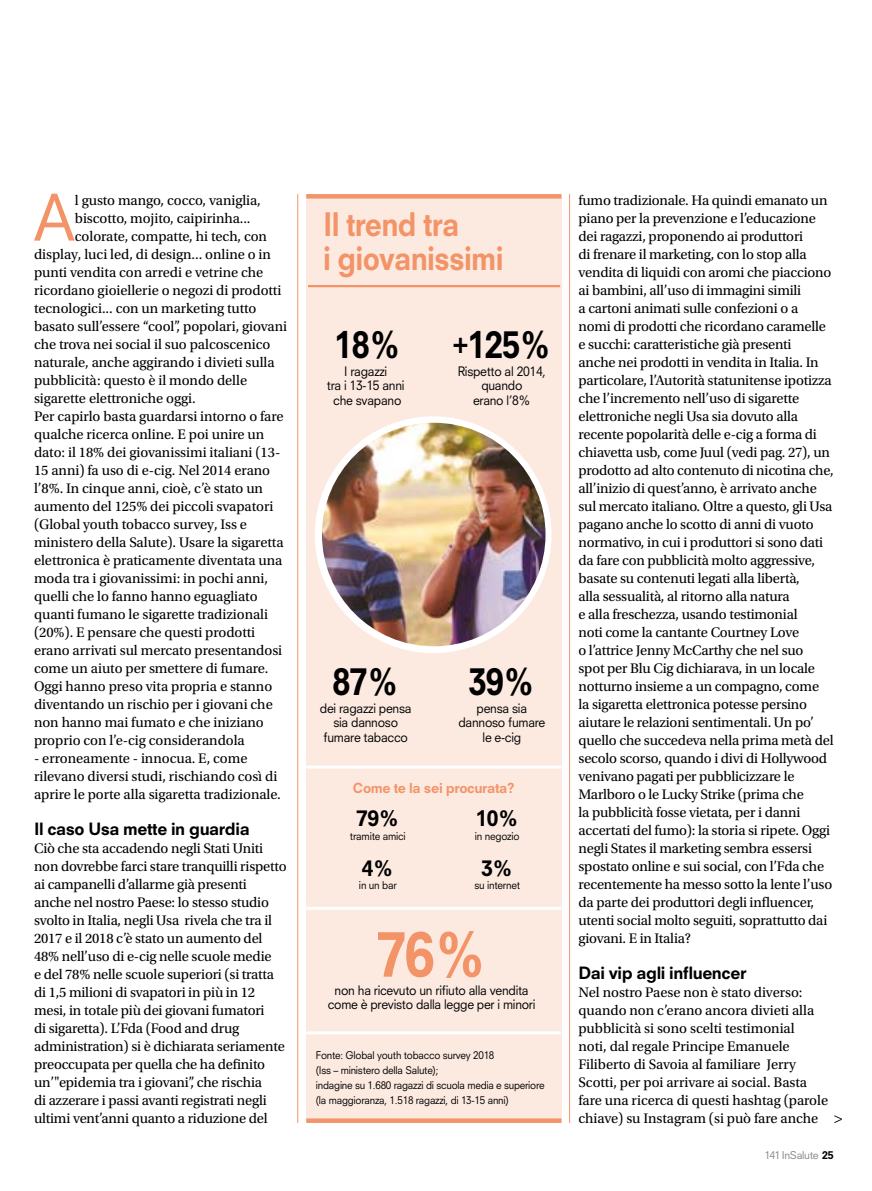
<style>
.page{position:relative;width:872px;height:1191px;background:#fff}
.page>*{position:absolute;margin:0;border:0;box-sizing:border-box;transform-origin:0 0}
._041_ART_capolettera{font:62.4px "Neuzeit SLT Std";color:#f39468}
._045_GRA_LEGENDAn{font:800 60px "Neuzeit SLT Std";color:#f39468;scale:.9 1}
._045_GRA_LEGENDAn-2{font:800 36px "Neuzeit SLT Std";letter-spacing:-.03em;color:#000;scale:.9 1}
._045_GRA_TITOLO{font:800 31.5px "Neuzeit SLT Std";letter-spacing:-.03em;color:#f39468;scale:.9 1}
._045_GRA_Numero_14{font:800 21px "Neuzeit SLT Std";color:#000}
._041_ART_titolino{font:800 16.5px "Neuzeit SLT Std";letter-spacing:-.025em;color:#000}
.t1{font:15px "Neuzeit SLT Std";color:#000}
._041_ART_testo{font:14.55px/18px "Utopia Std";letter-spacing:-.015em;color:#000}
._041_ART_capolettera-2{font:14.55px "Utopia Std";letter-spacing:-.005em;color:#000}
._045_GRA_sotto_titol{font:800 13.5px "Neuzeit SLT Std";letter-spacing:-.025em;color:#f39468}
._045_GRA_TESTO{font:12.75px/14.2px "Neuzeit SLT Std";letter-spacing:-.02em;color:#000;text-align:center;scale:.95 1}
._045_GRA_LEGENDA{font:10.5px "Neuzeit SLT Std";letter-spacing:-.02em;color:#000;scale:.95 1}
.t2{font:10.5px "Neuzeit SLT Std";letter-spacing:-.03em;color:#878787}
._045_GRA_LEGENDA-2{font:10.35px "Neuzeit SLT Std";letter-spacing:-.02em;color:#000;scale:.95 1}
.s1{font-size:30px}
.s2{font-weight:800;color:#000}
</style>
<div class="page">
<div style="left:306px;top:195px;width:255px;height:925px;background:#fceae1"></div>
<div style="left:315px;top:416px;width:236px;height:237px;background:#fff;border-radius:50%"></div>
<hr style="left:306px;top:194px;width:255px;height:4px;background:#f39468">
<div style="left:306px;top:1118px;width:255px;height:5px;background:#f39468"></div>
<hr style="left:308px;top:285px;width:252px;height:2px;background:#f39468">
<hr style="left:306px;top:765px;width:255px;height:3px;background:#fff">
<hr style="left:306px;top:907px;width:255px;height:3px;background:#fff">
<hr style="left:306px;top:1031px;width:255px;height:3px;background:#fff">
<img style="left:322px;top:423px;width:223px;height:223px;border-radius:112px">
<hr style="left:297px;top:194px;width:1px;height:929px;background:#f39468">
<hr style="left:569px;top:194px;width:1px;height:929px;background:#f39468">
<p class="_041_ART_capolettera" style="left:34px;top:179px;width:43px">A</p>
<p class="_041_ART_capolettera-2" style="left:75px;top:192px;width:187px">l gusto mango, cocco, vaniglia,</p>
<p class="_041_ART_capolettera-2" style="left:75px;top:210px;width:177px">biscotto, mojito, caipirinha...</p>
<p class="_041_ART_capolettera-2" style="left:75px;top:228px;width:194px">colorate, compatte, hi tech, con</p>
<p class="_041_ART_capolettera-2" style="left:34px;top:246px;width:238px">display, luci led, di design... online o in</p>
<p class="_041_ART_capolettera-2" style="left:34px;top:264px;width:231px">punti vendita con arredi e vetrine che</p>
<p class="_041_ART_capolettera-2" style="left:34px;top:282px;width:249px">ricordano gioiellerie o negozi di prodotti</p>
<p class="_041_ART_capolettera-2" style="left:34px;top:300px;width:224px">tecnologici... con un marketing tutto</p>
<p class="_041_ART_capolettera-2" style="left:34px;top:318px;width:255px">basato sull’essere “cool”, popolari, giovani</p>
<p class="_041_ART_capolettera-2" style="left:34px;top:336px;width:238px">che trova nei social il suo palcoscenico</p>
<p class="_041_ART_capolettera-2" style="left:34px;top:354px;width:242px">naturale, anche aggirando i divieti sulla</p>
<p class="_041_ART_capolettera-2" style="left:34px;top:372px;width:215px">pubblicità: questo è il mondo delle</p>
<p class="_041_ART_capolettera-2" style="left:34px;top:390px;width:163px">sigarette elettroniche oggi.</p>
<p class="_041_ART_testo" style="left:34px;top:407px;width:251px">Per capirlo basta guardarsi intorno o fare qualche ricerca online. E poi unire un dato: il 18% dei giovanissimi italiani (13- 15 anni) fa uso di e-cig. Nel 2014 erano l’8%. In cinque anni, cioè, c’è stato un aumento del 125% dei piccoli svapatori (Global youth tobacco survey, Iss e ministero della Salute). Usare la sigaretta elettronica è praticamente diventata una moda tra i giovanissimi: in pochi anni, quelli che lo fanno hanno eguagliato quanti fumano le sigarette tradizionali (20%). E pensare che questi prodotti erano arrivati sul mercato presentandosi come un aiuto per smettere di fumare.<br>Oggi hanno preso vita propria e stanno diventando un rischio per i giovani che non hanno mai fumato e che iniziano proprio con l’e-cig considerandola</p>
<p class="_041_ART_testo" style="left:34px;top:749px;width:248px">- erroneamente - innocua. E, come rilevano diversi studi, rischiando così di aprire le porte alla sigaretta tradizionale.</p>
<p class="_041_ART_titolino" style="left:34px;top:818px;width:217px">Il caso Usa mette in guardia</p>
<p class="_041_ART_testo" style="left:34px;top:839px;width:254px">Ciò che sta accadendo negli Stati Uniti non dovrebbe farci stare tranquilli rispetto ai campanelli d’allarme già presenti anche nel nostro Paese: lo stesso studio svolto in Italia, negli Usa rivela che tra il 2017 e il 2018 c’è stato un aumento del 48% nell’uso di e-cig nelle scuole medie<br>e del 78% nelle scuole superiori (si tratta di 1,5 milioni di svapatori in più in 12 mesi, in totale più dei giovani fumatori<br>di sigaretta). L’Fda (Food and drug administration) si è dichiarata seriamente preoccupata per quella che ha definito un’"epidemia tra i giovani”, che rischia<br>di azzerare i passi avanti registrati negli ultimi vent’anni quanto a riduzione del</p>
<p class="_045_GRA_TITOLO" style="left:323px;top:205px;width:153px">Il trend tra</p>
<p class="_045_GRA_TITOLO" style="left:323px;top:239px;width:202px">i giovanissimi</p>
<p class="_045_GRA_LEGENDAn-2" style="left:334px;top:322px;width:76px">18%</p>
<p class="_045_GRA_TESTO" style="left:327px;top:364px;width:83px">I ragazzi<br>tra i 13-15 anni che svapano</p>
<p class="_045_GRA_LEGENDAn-2" style="left:452px;top:322px;width:112px"><span class="s1">+</span>125%</p>
<p class="_045_GRA_TESTO" style="left:458px;top:364px;width:94px">Rispetto al 2014, quando</p>
<p class="_045_GRA_TESTO" style="left:473px;top:393px;width:62px">erano l’8%</p>
<p class="_045_GRA_LEGENDAn-2" style="left:332px;top:659px;width:76px">87%</p>
<p class="_045_GRA_TESTO" style="left:320px;top:701px;width:98px">dei ragazzi pensa sia dannoso fumare tabacco</p>
<p class="_045_GRA_LEGENDAn-2" style="left:468px;top:659px;width:76px">39%</p>
<p class="_045_GRA_TESTO" style="left:458px;top:701px;width:93px">pensa sia dannoso fumare le e-cig</p>
<p class="_045_GRA_sotto_titol" style="left:353px;top:780px;width:163px">Come te la sei procurata?</p>
<p class="_045_GRA_Numero_14" style="left:356px;top:806px;width:45px">79%</p>
<p class="_045_GRA_LEGENDA" style="left:350px;top:829px;width:60px">tramite amici</p>
<p class="_045_GRA_Numero_14" style="left:362px;top:855px;width:34px">4%</p>
<p class="_045_GRA_LEGENDA" style="left:359px;top:878px;width:41px">in un bar</p>
<p class="_045_GRA_Numero_14" style="left:476px;top:806px;width:45px">10%</p>
<p class="_045_GRA_LEGENDA" style="left:475px;top:829px;width:49px">in negozio</p>
<p class="_045_GRA_Numero_14" style="left:481px;top:855px;width:34px">3%</p>
<p class="_045_GRA_LEGENDA" style="left:474px;top:878px;width:50px">su internet</p>
<p class="_045_GRA_LEGENDAn" style="left:376px;top:917px;width:125px">76%</p>
<p class="_045_GRA_TESTO" style="left:328px;top:997px;width:220px">come è previsto dalla legge per i minori</p>
<p class="_045_GRA_TESTO" style="left:334px;top:983px;width:206px">non ha ricevuto un rifiuto alla vendita</p>
<p class="_045_GRA_LEGENDA-2" style="left:316px;top:1048px;width:189px">Fonte: Global youth tobacco survey 2018</p>
<p class="_045_GRA_LEGENDA-2" style="left:316px;top:1063px;width:131px">(Iss – ministero della Salute);</p>
<p class="_045_GRA_LEGENDA-2" style="left:316px;top:1078px;width:242px">indagine su 1.680 ragazzi di scuola media e superiore</p>
<p class="_045_GRA_LEGENDA-2" style="left:316px;top:1093px;width:205px">(la maggioranza, 1.518 ragazzi, di 13-15 anni)</p>
<p class="_041_ART_testo" style="left:578px;top:191px;width:257px">fumo tradizionale. Ha quindi emanato un piano per la prevenzione e l’educazione dei ragazzi, proponendo ai produttori<br>di frenare il marketing, con lo stop alla vendita di liquidi con aromi che piacciono ai bambini, all’uso di immagini simili<br>a cartoni animati sulle confezioni o a nomi di prodotti che ricordano caramelle e succhi: caratteristiche già presenti<br>anche nei prodotti in vendita in Italia. In particolare, l’Autorità statunitense ipotizza che l’incremento nell’uso di sigarette elettroniche negli Usa sia dovuto alla recente popolarità delle e-cig a forma di chiavetta usb, come Juul (vedi pag. 27), un prodotto ad alto contenuto di nicotina che, all’inizio di quest’anno, è arrivato anche sul mercato italiano. Oltre a questo, gli Usa pagano anche lo scotto di anni di vuoto normativo, in cui i produttori si sono dati da fare con pubblicità molto aggressive, basate su contenuti legati alla libertà,<br>alla sessualità, al ritorno alla natura<br>e alla freschezza, usando testimonial<br>noti come la cantante Courtney Love<br>o l’attrice Jenny McCarthy che nel suo<br>spot per Blu Cig dichiarava, in un locale notturno insieme a un compagno, come<br>la sigaretta elettronica potesse persino aiutare le relazioni sentimentali. Un po’ quello che succedeva nella prima metà del secolo scorso, quando i divi di Hollywood venivano pagati per pubblicizzare le Marlboro o le Lucky Strike (prima che<br>la pubblicità fosse vietata, per i danni accertati del fumo): la storia si ripete. Oggi negli States il marketing sembra essersi spostato online e sui social, con l’Fda che recentemente ha messo sotto la lente l’uso da parte dei produttori degli influencer, utenti social molto seguiti, soprattutto dai giovani. E in Italia?</p>
<p class="_041_ART_titolino" style="left:578px;top:962px;width:169px">Dai vip agli influencer</p>
<p class="_041_ART_testo" style="left:578px;top:983px;width:251px">Nel nostro Paese non è stato diverso: quando non c’erano ancora divieti alla pubblicità si sono scelti testimonial<br>noti, dal regale Principe Emanuele Filiberto di Savoia al familiare Jerry Scotti, per poi arrivare ai social. Basta fare una ricerca di questi hashtag (parole chiave) su Instagram (si può fare anche</p>
<p class="t1" style="left:833px;top:1108px;width:10px">&gt;</p>
<p class="t2" style="left:764px;top:1148px;width:71px">141 InSalute <span class="s2">25</span></p>
</div>
